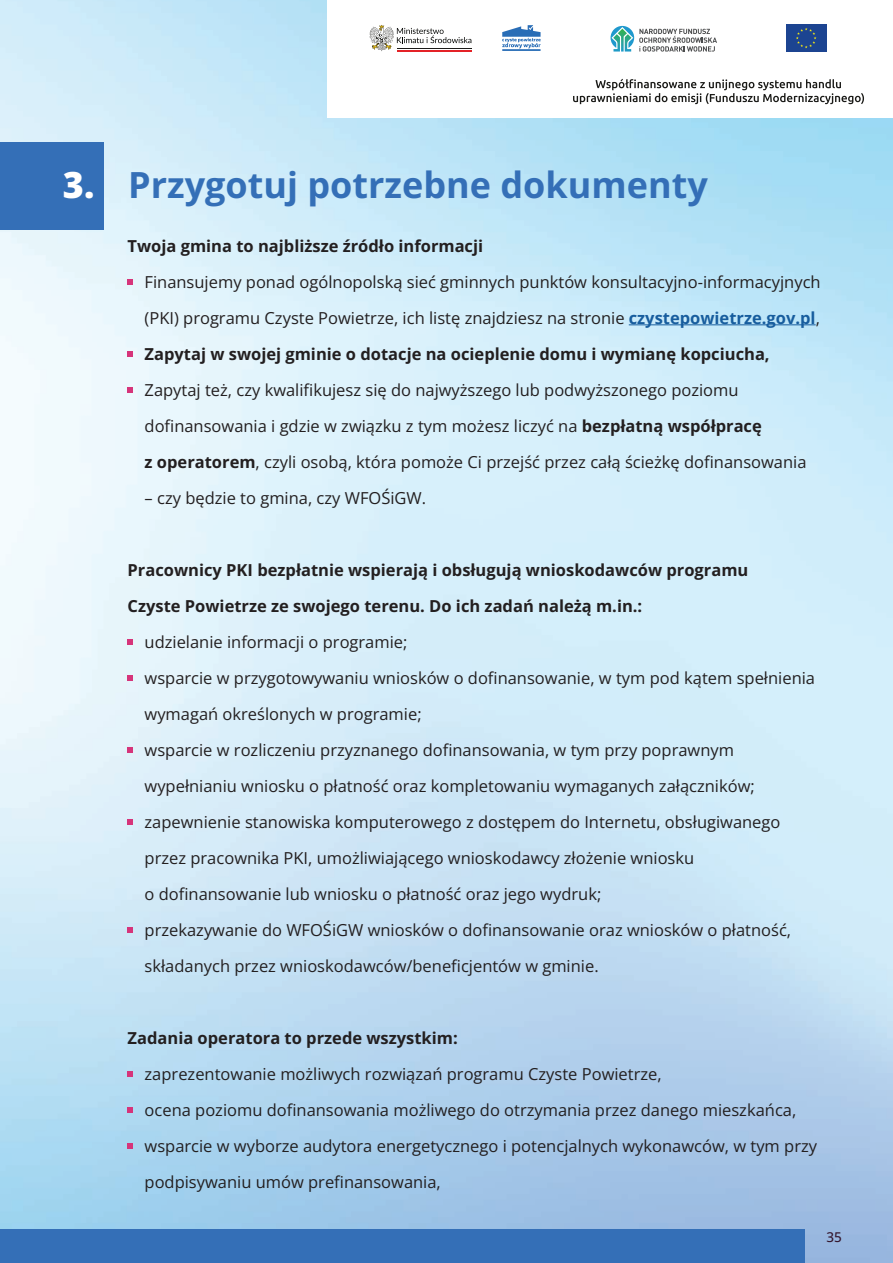
<style>
.page{position:relative;width:893px;height:1263px;background:#fff}
.page>*{position:absolute;margin:0;border:0;box-sizing:border-box;transform-origin:0 0}
.t1{font:700 36px "Open Sans";color:#346fb7}
.t2{font:16.5px/36px "Open Sans";color:#231f20}
.t3{font:700 16.5px/36px "Open Sans";color:#231f20}
.t4{font:500 13.5px "Open Sans";color:#34162d}
.s1{font-weight:800;color:#fff}
.s2{font-weight:700;color:#175d9e}
.s3{font-weight:400}
.s4{font-weight:700}
</style>
<div class="page">
<img style="left:0;top:0;width:893px;height:1263px">
<div style="left:328px;top:0;width:565px;height:118px;background:#fff"></div>
<svg style="left:369px;top:25px;width:102px;height:26px"></svg>
<svg style="left:502px;top:25px;width:39px;height:26px"></svg>
<svg style="left:573px;top:79px;width:291px;height:25px"></svg>
<svg style="left:610px;top:26px;width:107px;height:26px"></svg>
<div style="left:786px;top:24px;width:40px;height:28px;background:#1c4491"></div>
<svg style="left:796px;top:28px;width:20px;height:20px"></svg>
<div style="left:0;top:1229px;width:805px;height:34px;background:#346fb7"></div>
<div style="left:0;top:142px;width:103px;height:87px;background:#346fb7"></div>
<hr style="left:629px;top:325px;width:187px;height:1px;background:#175d9e">
<svg style="left:128px;top:279px;width:5px;height:6px"></svg>
<svg style="left:128px;top:351px;width:5px;height:6px"></svg>
<svg style="left:128px;top:387px;width:5px;height:6px"></svg>
<svg style="left:128px;top:639px;width:5px;height:6px"></svg>
<svg style="left:128px;top:675px;width:5px;height:6px"></svg>
<svg style="left:128px;top:747px;width:5px;height:6px"></svg>
<svg style="left:128px;top:819px;width:5px;height:6px"></svg>
<svg style="left:128px;top:927px;width:5px;height:6px"></svg>
<svg style="left:128px;top:1071px;width:5px;height:6px"></svg>
<svg style="left:128px;top:1107px;width:5px;height:6px"></svg>
<svg style="left:128px;top:1143px;width:5px;height:6px"></svg>
<h1 class="t1" style="left:63px;top:160px;width:646px"><span class="s1">5#</span> Przygotuj potrzebne dokumenty</h1>
<p class="t3" style="left:128px;top:228px;width:357px">Twoja gmina to najbliższe źródło informacji</p>
<p class="t2" style="left:145px;top:264px;width:678px">Finansujemy ponad ogólnopolską sieć gminnych punktów konsultacyjno-informacyjnych</p>
<p class="t2" style="left:145px;top:300px;width:677px">(PKI) programu Czyste Powietrze, ich listę znajdziesz na stronie <span class="s2">czystepowietrze.gov.pl</span>,</p>
<p class="t3" style="left:133px;top:336px;width:638px"><span class="s3">! !</span>Zapytaj w swojej gminie o dotacje na ocieplenie domu i wymianę kopciucha,</p>
<p class="t2" style="left:145px;top:372px;width:595px">Zapytaj też, czy kwalifikujesz się do najwyższego lub podwyższonego poziomu</p>
<p class="t2" style="left:145px;top:408px;width:619px">dofinansowania i gdzie w związku z tym możesz liczyć na <span class="s4">bezpłatną współpracę</span></p>
<p class="t2" style="left:145px;top:444px;width:663px"><span class="s4">z operatorem</span>, czyli osobą, która pomoże Ci przejść przez całą ścieżkę dofinansowania</p>
<p class="t2" style="left:145px;top:480px;width:283px">– czy będzie to gmina, czy WFOŚiGW.</p>
<p class="t3" style="left:128px;top:552px;width:622px">Pracownicy PKI bezpłatnie wspierają i obsługują wnioskodawców programu<br>Czyste Powietrze ze swojego terenu. Do ich zadań należą m.in.:</p>
<p class="t2" style="left:145px;top:624px;width:672px">udzielanie informacji o programie;<br>wsparcie w przygotowywaniu wniosków o dofinansowanie, w tym pod kątem spełnienia wymagań określonych w programie;<br>wsparcie w rozliczeniu przyznanego dofinansowania, w tym przy poprawnym wypełnianiu wniosku o płatność oraz kompletowaniu wymaganych załączników; zapewnienie stanowiska komputerowego z dostępem do Internetu, obsługiwanego przez pracownika PKI, umożliwiającego wnioskodawcy złożenie wniosku<br>o dofinansowanie lub wniosku o płatność oraz jego wydruk;<br>przekazywanie do WFOŚiGW wniosków o dofinansowanie oraz wniosków o płatność, składanych przez wnioskodawców/beneficjentów w gminie.</p>
<p class="t3" style="left:128px;top:1020px;width:332px">Zadania operatora to przede wszystkim:</p>
<p class="t2" style="left:145px;top:1056px;width:674px">zaprezentowanie możliwych rozwiązań programu Czyste Powietrze,<br>ocena poziomu dofinansowania możliwego do otrzymania przez danego mieszkańca, wsparcie w wyborze audytora energetycznego i potencjalnych wykonawców, w tym przy podpisywaniu umów prefinansowania,</p>
<p class="t4" style="left:826px;top:1228px;width:17px">&amp;(</p>
</div>
